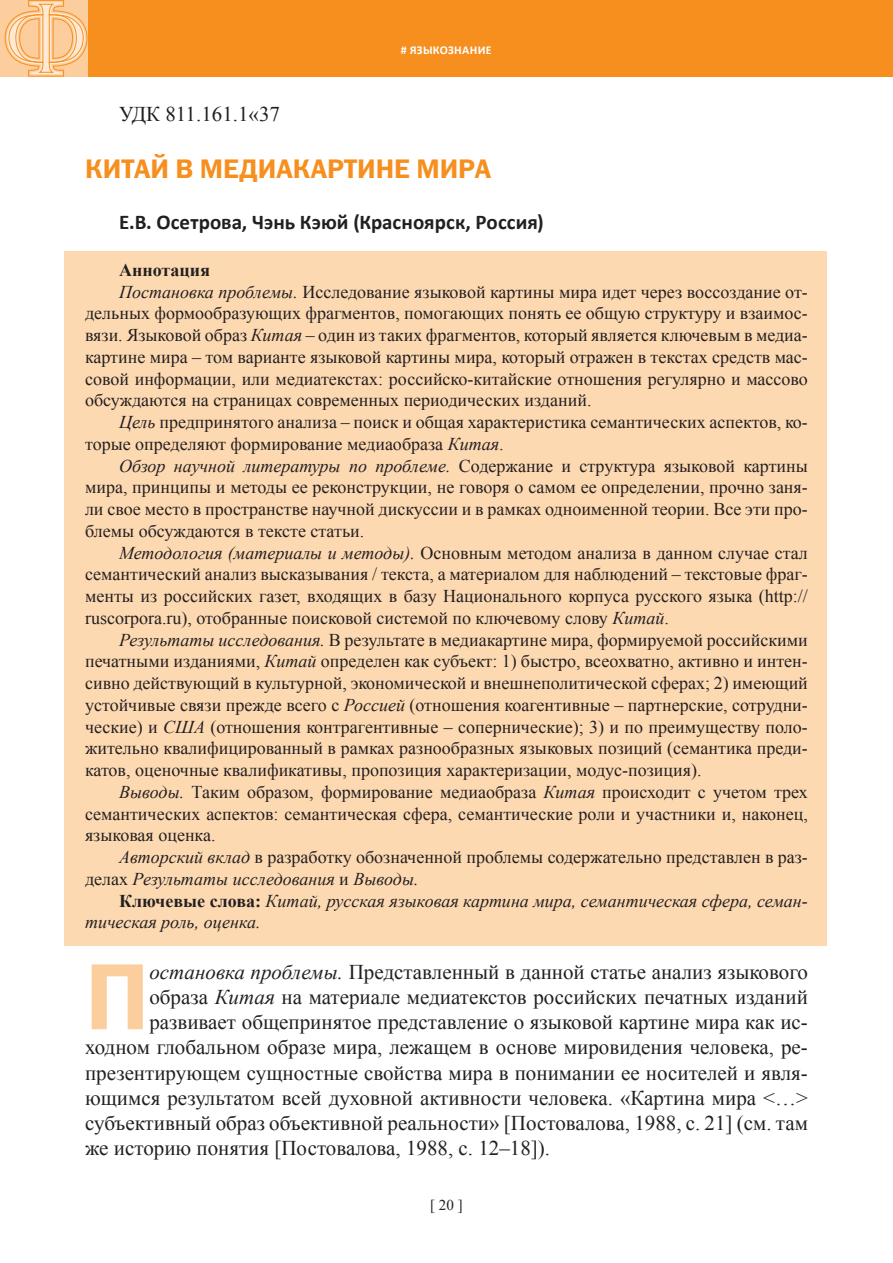
<style>
.page{position:relative;width:893px;height:1263px;background:#fff}
.page>*{position:absolute;margin:0;border:0;box-sizing:border-box;transform-origin:0 0}
.t1{font:94.5px "ez Franklin Goth Demi";color:#fdce9d}
.t2{font:27px "ez Franklin Goth Demi";color:#f68f1e}
.t3{font:21px "Times New Roman";color:#231f20}
.t4{font:700 21px "Calibri";color:#231f20}
.t5{font:18px "Times New Roman";color:#231f20}
.t6{font:italic 18px "Times New Roman";color:#231f20}
.t7{font:700 18px "Times New Roman";color:#231f20}
.t8{font:15px "Times New Roman";color:#231f20}
.t9{font:700 12px "Calibri";letter-spacing:.03em;color:#fff}
.s1{font-style:italic}
.s2{font-style:normal}
.s3{font-weight:700;font-style:normal}
</style>
<div class="page">
<div style="left:0;top:0;width:893px;height:77px;background:#f68f1e"></div>
<div style="left:0;top:0;width:88px;height:77px;background:#fdce9d"></div>
<svg style="left:4px;top:0;width:84px;height:77px"></svg>
<div style="left:65px;top:251px;width:762px;height:695px;background:#fdd9b2"></div>
<p class="t9" style="left:401px;top:43px;width:92px"># ЯЗЫКОЗНАНИЕ</p>
<p class="t3" style="left:119px;top:100px;width:163px">УДК 811.161.1«37</p>
<h2 class="t2" style="left:85px;top:154px;width:408px">КИТАЙ В МЕДИАКАРТИНЕ МИРА</h2>
<p class="t4" style="left:119px;top:208px;width:426px">Е.В. Осетрова, Чэнь Кэюй (Красноярск, Россия)</p>
<p class="t7" style="left:119px;top:257px;width:93px">Аннотация</p>
<p class="t5" style="left:119px;top:279px;width:690px"><span class="s1">Постановка проблемы.</span> Исследование языковой картины мира идет через воссоздание от-</p>
<p class="t5" style="left:85px;top:301px;width:724px">дельных формообразующих фрагментов, помогающих понять ее общую структуру и взаимос-</p>
<p class="t5" style="left:85px;top:323px;width:724px">вязи. Языковой образ <span class="s1">Китая</span> – один из таких фрагментов, который является ключевым в медиа-</p>
<p class="t5" style="left:85px;top:345px;width:724px">картине мира – том варианте языковой картины мира, который отражен в текстах средств мас-</p>
<p class="t5" style="left:85px;top:366px;width:724px">совой информации, или медиатекстах: российско-китайские отношения регулярно и массово</p>
<p class="t5" style="left:85px;top:388px;width:508px">обсуждаются на страницах современных периодических изданий.</p>
<p class="t5" style="left:119px;top:410px;width:690px"><span class="s1">Цель</span> предпринятого анализа – поиск и общая характеристика семантических аспектов, ко-</p>
<p class="t5" style="left:85px;top:432px;width:420px">торые определяют формирование медиаобраза <span class="s1">Китая</span>.</p>
<p class="t5" style="left:119px;top:453px;width:690px"><span class="s1">Обзор научной литературы по проблеме.</span> Содержание и структура языковой картины</p>
<p class="t5" style="left:85px;top:475px;width:724px">мира, принципы и методы ее реконструкции, не говоря о самом ее определении, прочно заня-</p>
<p class="t5" style="left:85px;top:497px;width:724px">ли свое место в пространстве научной дискуссии и в рамках одноименной теории. Все эти про-</p>
<p class="t5" style="left:85px;top:519px;width:281px">блемы обсуждаются в тексте статьи.</p>
<p class="t5" style="left:119px;top:540px;width:690px"><span class="s1">Методология (материалы и методы).</span> Основным методом анализа в данном случае стал</p>
<p class="t5" style="left:85px;top:562px;width:724px">семантический анализ высказывания / текста, а материалом для наблюдений – текстовые фраг-</p>
<p class="t5" style="left:85px;top:584px;width:724px">менты из российских газет, входящих в базу Национального корпуса русского языка (http://</p>
<p class="t5" style="left:85px;top:606px;width:586px">ruscorpora.ru), отобранные поисковой системой по ключевому слову <span class="s1">Китай</span>.</p>
<p class="t5" style="left:119px;top:627px;width:690px"><span class="s1">Результаты исследования.</span> В результате в медиакартине мира, формируемой российскими</p>
<p class="t5" style="left:85px;top:649px;width:724px">печатными изданиями, <span class="s1">Китай</span> определен как субъект: 1) быстро, всеохватно, активно и интен-</p>
<p class="t5" style="left:85px;top:671px;width:724px">сивно действующий в культурной, экономической и внешнеполитической сферах; 2) имеющий</p>
<p class="t5" style="left:85px;top:693px;width:724px">устойчивые связи прежде всего с <span class="s1">Россией</span> (отношения коагентивные – партнерские, сотрудни-</p>
<p class="t5" style="left:85px;top:714px;width:724px">ческие) и <span class="s1">США</span> (отношения контрагентивные – сопернические); 3) и по преимуществу поло-</p>
<p class="t5" style="left:85px;top:736px;width:724px">жительно квалифицированный в рамках разнообразных языковых позиций (семантика преди-</p>
<p class="t5" style="left:85px;top:758px;width:618px">катов, оценочные квалификативы, пропозиция характеризации, модус-позиция).</p>
<p class="t5" style="left:119px;top:780px;width:690px"><span class="s1">Выводы.</span> Таким образом, формирование медиаобраза <span class="s1">Китая</span> происходит с учетом трех</p>
<p class="t5" style="left:85px;top:801px;width:724px">семантических аспектов: семантическая сфера, семантические роли и участники и, наконец,</p>
<p class="t5" style="left:85px;top:823px;width:132px">языковая оценка.</p>
<p class="t5" style="left:119px;top:845px;width:690px"><span class="s1">Авторский вклад</span> в разработку обозначенной проблемы содержательно представлен в раз-</p>
<p class="t6" style="left:85px;top:866px;width:335px"><span class="s2">делах</span> Результаты исследования <span class="s2">и</span> Выводы.</p>
<p class="t6" style="left:119px;top:888px;width:690px"><span class="s3">Ключевые слова:</span> Китай, русская языковая картина мира, семантическая сфера, семан-</p>
<p class="t6" style="left:85px;top:910px;width:177px">тическая роль, оценка.</p>
<h1 class="t1" style="left:85px;top:943px;width:66px">П</h1>
<p class="t3" style="left:149px;top:958px;width:660px"><span class="s1">остановка проблемы.</span> Представленный в данной статье анализ языкового</p>
<p class="t3" style="left:149px;top:983px;width:660px">образа <span class="s1">Китая</span> на материале медиатекстов российских печатных изданий</p>
<p class="t3" style="left:149px;top:1008px;width:660px">развивает общепринятое представление о языковой картине мира как ис-</p>
<p class="t3" style="left:85px;top:1033px;width:724px">ходном глобальном образе мира, лежащем в основе мировидения человека, ре-</p>
<p class="t3" style="left:85px;top:1058px;width:724px">презентирующем сущностные свойства мира в понимании ее носителей и явля-</p>
<p class="t3" style="left:85px;top:1084px;width:724px">ющимся результатом всей духовной активности человека. «Картина мира &lt;…&gt;</p>
<p class="t3" style="left:85px;top:1109px;width:724px">субъективный образ объективной реальности» [Постовалова, 1988, с. 21] (см. там</p>
<p class="t3" style="left:85px;top:1134px;width:466px">же историю понятия [Постовалова, 1988, с. 12–18]).</p>
<p class="t8" style="left:430px;top:1194px;width:34px">[ 20 ]</p>
</div>
